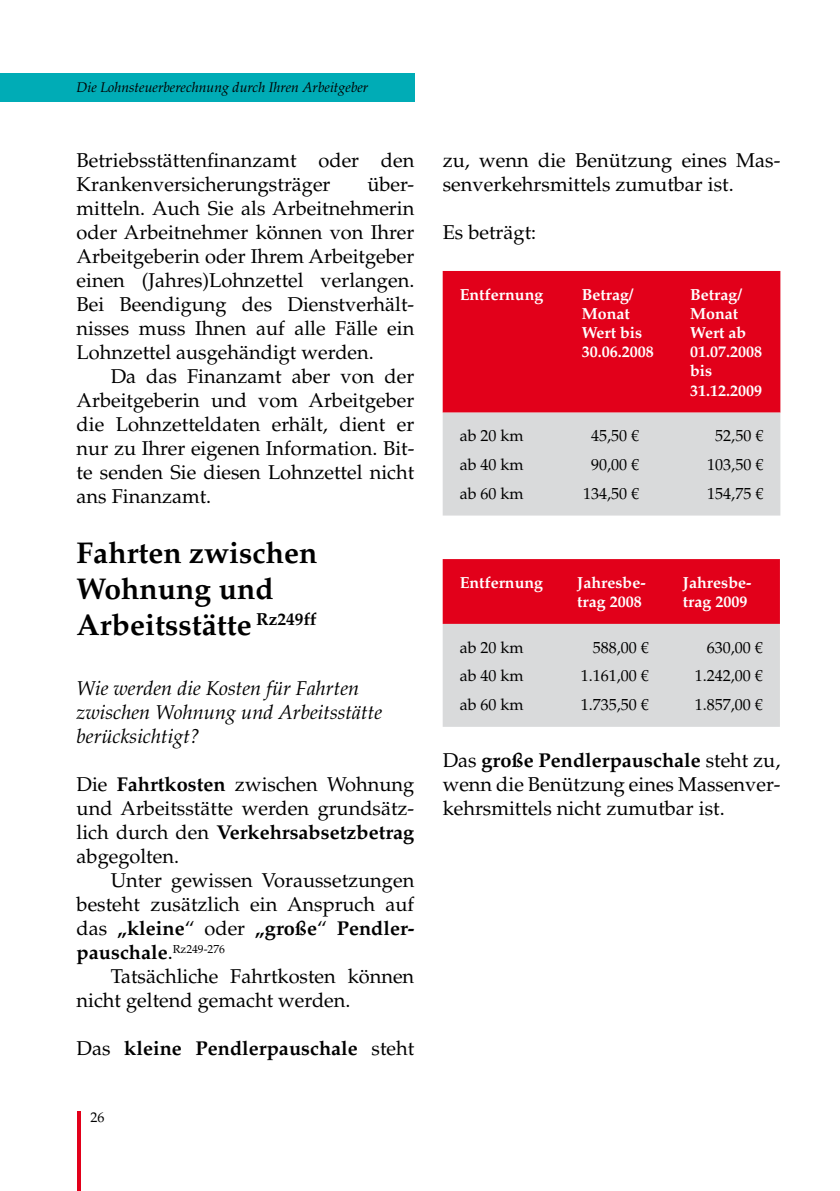
<style>
.page{position:relative;width:840px;height:1191px;background:#fff}
.page>*{position:absolute;margin:0;border:0;box-sizing:border-box;transform-origin:0 0}
.t1{font:700 30px/36px "Palatino LT Std";color:#000}
.t2{font:20px/24px "Palatino LT Std";color:#000;text-align:justify}
.t3{font:italic 20px/24px "Palatino LT Std";color:#000}
.t4{font:700 20px "Palatino LT Std";color:#000}
.t5{font:16px "Palatino LT Std";color:#000}
.t6{font:700 16px/19.2px "Palatino LT Std";color:#fff}
.t7{font:italic 14px "Palatino LT Std";color:#000}
.t8{font:14px "Palatino LT Std";color:#000}
.s1{font-weight:700}
.s2{font-weight:400}
</style>
<div class="page">
<div style="left:0;top:74px;width:414px;height:28px;background:#00acb6"></div>
<hr style="left:77px;top:1111px;width:4px;height:80px;background:#e2001a">
<div style="left:442px;top:271px;width:338px;height:141px;background:#e2001a"></div>
<div style="left:442px;top:412px;width:338px;height:103px;background:#d9dadb"></div>
<svg style="left:442px;top:559px;width:337px;height:168px;background:#dc8690"></svg>
<p class="t7" style="left:77px;top:80px;width:293px">Die Lohnsteuerberechnung durch Ihren Arbeitgeber</p>
<p class="t2" style="left:77px;top:148px;width:339px">Betriebsstättenfinanzamt oder den<br>Krankenversicherungsträger</p>
<p class="t2" style="left:77px;top:172px;width:339px;text-indent:290px">über&shy;mitteln. Auch Sie als Arbeitnehmerin oder Arbeitnehmer können von Ihrer Arbeitgeberin oder Ihrem Arbeitgeber einen (Jahres)Lohnzettel verlangen.<br>Bei Beendigung des Dienstverhält&shy;nisses muss Ihnen auf alle Fälle ein Lohnzettel ausgehändigt werden.</p>
<p class="t2" style="left:77px;top:364px;width:339px;text-indent:34px">Da das Finanzamt aber von der Arbeitgeberin und vom Arbeitgeber die Lohnzetteldaten erhält, dient er nur zu Ihrer eigenen Information. Bit&shy;te senden Sie diesen Lohnzettel nicht ans Finanzamt.</p>
<h1 class="t1" style="left:77px;top:535px;width:242px">Fahrten zwischen<br>Wohnung und<br>Arbeitsstätte <sup>Rz249ff</sup></h1>
<p class="t3" style="left:77px;top:676px;width:307px">Wie werden die Kosten für Fahrten zwischen Wohnung und Arbeitsstätte berücksichtigt?</p>
<p class="t2" style="left:77px;top:772px;width:339px">Die <span class="s1">Fahrtkosten</span> zwischen Wohnung und Arbeitsstätte werden grundsätz&shy;lich durch den <span class="s1">Verkehrsabsetzbetrag </span>abgegolten.</p>
<p class="t2" style="left:77px;top:868px;width:339px;text-indent:34px">Unter gewissen Voraussetzungen besteht zusätzlich ein Anspruch auf das <span class="s1">„kleine</span>“ oder <span class="s1">„große</span>“ <span class="s1">Pendler&shy;pauschale</span>.<sup>Rz249-276</sup></p>
<p class="t2" style="left:77px;top:964px;width:339px;text-indent:34px">Tatsächliche Fahrtkosten können nicht geltend gemacht werden.</p>
<p class="t4" style="left:77px;top:1036px;width:339px"><span class="s2">Das</span> kleine Pendlerpauschale <span class="s2">steht</span></p>
<p class="t8" style="left:90px;top:1108px;width:15px">26</p>
<p class="t2" style="left:442px;top:148px;width:339px">zu, wenn die Benützung eines Mas&shy;senverkehrsmittels zumutbar ist.</p>
<p class="t2" style="left:442px;top:220px;width:95px">Es beträgt:</p>
<p class="t6" style="left:459px;top:285px;width:85px">Entfernung</p>
<p class="t6" style="left:581px;top:285px;width:73px">Betrag/<br>Monat<br>Wert bis<br>30.06.2008</p>
<p class="t6" style="left:689px;top:285px;width:73px">Betrag/<br>Monat<br>Wert ab<br>01.07.2008 bis<br>31.12.2009</p>
<p class="t5" style="left:459px;top:426px;width:65px">ab 20 km</p>
<p class="t5" style="left:590px;top:426px;width:49px">45,50 €</p>
<p class="t5" style="left:715px;top:426px;width:49px">52,50 €</p>
<p class="t5" style="left:459px;top:455px;width:65px">ab 40 km</p>
<p class="t5" style="left:590px;top:455px;width:49px">90,00 €</p>
<p class="t5" style="left:707px;top:455px;width:57px">103,50 €</p>
<p class="t5" style="left:459px;top:484px;width:65px">ab 60 km</p>
<p class="t5" style="left:582px;top:484px;width:57px">134,50 €</p>
<p class="t5" style="left:707px;top:484px;width:57px">154,75 €</p>
<p class="t6" style="left:459px;top:573px;width:85px">Entfernung</p>
<p class="t6" style="left:577px;top:573px;width:70px">Jahresbe&shy;trag 2008</p>
<p class="t6" style="left:682px;top:573px;width:70px">Jahresbe&shy;trag 2009</p>
<p class="t5" style="left:459px;top:637px;width:65px">ab 20 km</p>
<p class="t5" style="left:592px;top:637px;width:57px">588,00 €</p>
<p class="t5" style="left:706px;top:637px;width:57px">630,00 €</p>
<p class="t5" style="left:459px;top:666px;width:65px">ab 40 km</p>
<p class="t5" style="left:580px;top:666px;width:69px">1.161,00 €</p>
<p class="t5" style="left:694px;top:666px;width:69px">1.242,00 €</p>
<p class="t5" style="left:459px;top:695px;width:65px">ab 60 km</p>
<p class="t5" style="left:580px;top:695px;width:69px">1.735,50 €</p>
<p class="t5" style="left:694px;top:695px;width:69px">1.857,00 €</p>
<p class="t2" style="left:442px;top:748px;width:339px">Das <span class="s1">große Pendlerpauschale</span> steht zu, wenn die Benützung eines Massenver&shy;kehrsmittels nicht zumutbar ist.</p>
</div>
